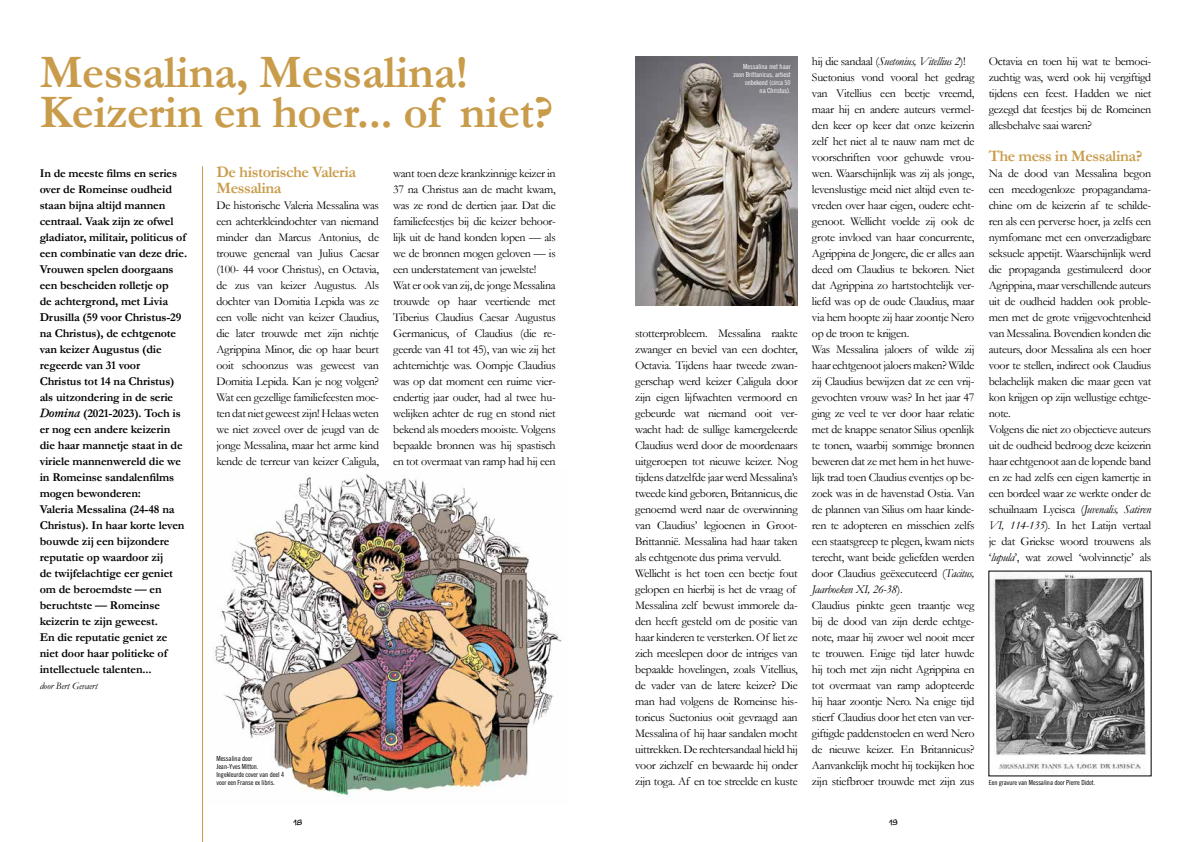
<style>
.page{position:relative;width:1191px;height:842px;background:#fff}
.page>*{position:absolute;margin:0;border:0;box-sizing:border-box;transform-origin:0 0}
.t1{font:700 47px/40px "Garamond";letter-spacing:-.01em;color:#c99c4b}
.t2{font:700 16px/16px "Garamond";letter-spacing:-.025em;color:#c99c4b}
.t3{font:12px/16px "Garamond";letter-spacing:-.025em;color:#000}
.t4{font:700 12px/16px "Garamond";letter-spacing:-.01em;color:#000}
.t5{font:italic 10px "Garamond";letter-spacing:-.01em;color:#000}
.t6{font:8px "Trolley Normal";color:#000}
.t7{font:7px/8px "Trade Gothic Cond Eighteen";letter-spacing:-.01em;color:#000}
.t8{font:7px/8px "Trade Gothic Cond Eighteen";letter-spacing:-.01em;color:#fff;text-align:right}
.s1{font-weight:600;font-style:italic}
.s2{font-style:italic}
</style>
<div class="page">
<img style="left:991px;top:573px;width:156px;height:198px">
<img style="left:635px;top:57px;width:162px;height:248px">
<img style="left:213px;top:474px;width:349px;height:329px">
<hr style="left:202px;top:166px;width:1px;height:676px;background:#c99c4b">
<h1 class="t1" style="left:40px;top:53px;width:515px">Messalina, Messalina!<br>Keizerin en hoer... of niet?</h1>
<p class="t4" style="left:40px;top:165px;width:149px">In de meeste films en series over de Romeinse oudheid staan bijna altijd mannen centraal. Vaak zijn ze ofwel gladiator, militair, politicus of een combinatie van deze drie.<br>Vrouwen spelen doorgaans een bescheiden rolletje op<br>de achtergrond, met Livia<br>Drusilla (59 voor Christus-29 na Christus), de echtgenote van keizer Augustus (die regeerde van 31 voor<br>Christus tot 14 na Christus) als uitzondering in de serie<br><span class="s1">Domina</span> (2021-2023). Toch is er nog een andere keizerin die haar mannetje staat in de viriele mannenwereld die we in Romeinse sandalenfilms mogen bewonderen:<br>Valeria Messalina (24-48 na<br>Christus). In haar korte leven bouwde zij een bijzondere reputatie op waardoor zij<br>de twijfelachtige eer geniet om de beroemdste — en beruchtste — Romeinse keizerin te zijn geweest.<br>En die reputatie geniet ze niet door haar politieke of intellectuele talenten...</p>
<p class="t5" style="left:40px;top:679px;width:59px">door Bert Gevaert</p>
<h2 class="t2" style="left:216px;top:164px;width:141px">De historische Valeria<br>Messalina</h2>
<p class="t3" style="left:216px;top:197px;width:164px;text-align:justify">De historische Valeria Messalina was een achterkleindochter van niemand minder dan Marcus Antonius, de trouwe generaal van Julius Caesar (100- 44 voor Christus), en Octavia, de zus van keizer Augustus. Als dochter van Domitia Lepida was ze een volle nicht van keizer Claudius, die later trouwde met zijn nichtje Agrippina Minor, die op haar beurt ooit schoonzus was geweest van Domitia Lepida. Kan je nog volgen?<br>Wat een gezellige familiefeesten moe&shy;ten dat niet geweest zijn! Helaas weten we niet zoveel over de jeugd van de jonge Messalina, maar het arme kind kende de terreur van keizer Caligula,</p>
<p class="t3" style="left:393px;top:165px;width:164px">want toen deze krankzinnige keizer in 37 na Christus aan de macht kwam, was ze rond de dertien jaar. Dat die familiefeestjes bij die keizer behoor&shy;lijk uit de hand konden lopen — als we de bronnen mogen geloven — is een understatement van jewelste!<br>Wat er ook van zij, de jonge Messalina trouwde op haar veertiende met Tiberius Claudius Caesar Augustus Germanicus, of Claudius (die re&shy;geerde van 41 tot 45), van wie zij het achternichtje was. Oompje Claudius was op dat moment een ruime vier&shy;endertig jaar ouder, had al twee hu&shy;welijken achter de rug en stond niet bekend als moeders mooiste. Volgens bepaalde bronnen was hij spastisch en tot overmaat van ramp had hij een</p>
<p class="t7" style="left:216px;top:755px;width:69px">Messalina door<br>Jean-Yves Mitton.<br>Ingekleurde cover van deel 4 voor een Franse ex libris.</p>
<p class="t8" style="left:733px;top:63px;width:59px">Messalina met haar zoon Brittanicus, artiest onbekend (circa 50<br>na Christus).</p>
<p class="t3" style="left:635px;top:325px;width:164px">stotterprobleem. Messalina raakte zwanger en beviel van een dochter, Octavia. Tijdens haar tweede zwan&shy;gerschap werd keizer Caligula door zijn eigen lijfwachten vermoord en gebeurde wat niemand ooit ver&shy;wacht had: de sullige kamergeleerde Claudius werd door de moordenaars uitgeroepen tot nieuwe keizer. Nog tijdens datzelfde jaar werd Messalina’s tweede kind geboren, Britannicus, die genoemd werd naar de overwinning van Claudius’ legioenen in Groot-Brittannië. Messalina had haar taken als echtgenote dus prima vervuld.<br>Wellicht is het toen een beetje fout gelopen en hierbij is het de vraag of Messalina zelf bewust immorele da&shy;den heeft gesteld om de positie van haar kinderen te versterken. Of liet ze zich meeslepen door de intriges van bepaalde hovelingen, zoals Vitellius, de vader van de latere keizer? Die man had volgens de Romeinse his&shy;toricus Suetonius ooit gevraagd aan Messalina of hij haar sandalen mocht uittrekken. De rechtersandaal hield hij voor zichzelf en bewaarde hij onder zijn toga. Af en toe streelde en kuste</p>
<p class="t3" style="left:812px;top:53px;width:164px">hij die sandaal (<span class="s2">Suetonius, Vitellius 2</span>)!<br>Suetonius vond vooral het gedrag van Vitellius een beetje vreemd, maar hij en andere auteurs vermel&shy;den keer op keer dat onze keizerin zelf het niet al te nauw nam met de voorschriften voor gehuwde vrou&shy;wen. Waarschijnlijk was zij als jonge, levenslustige meid niet altijd even te&shy;vreden over haar eigen, oudere echt&shy;genoot. Wellicht voelde zij ook de grote invloed van haar concurrente, Agrippina de Jongere, die er alles aan deed om Claudius te bekoren. Niet dat Agrippina zo hartstochtelijk ver&shy;liefd was op de oude Claudius, maar via hem hoopte zij haar zoontje Nero op de troon te krijgen.<br>Was Messalina jaloers of wilde zij haar echtgenoot jaloers maken? Wilde zij Claudius bewijzen dat ze een vrij&shy;gevochten vrouw was? In het jaar 47 ging ze veel te ver door haar relatie met de knappe senator Silius openlijk te tonen, waarbij sommige bronnen beweren dat ze met hem in het huwe&shy;lijk trad toen Claudius eventjes op be&shy;zoek was in de havenstad Ostia. Van de plannen van Silius om haar kinde&shy;ren te adopteren en misschien zelfs een staatsgreep te plegen, kwam niets terecht, want beide geliefden werden door Claudius geëxecuteerd (<span class="s2">Tacitus, Jaarboeken XI, 26-38</span>).<br>Claudius pinkte geen traantje weg bij de dood van zijn derde echtge&shy;note, maar hij zwoer wel nooit meer te trouwen. Enige tijd later huwde hij toch met zijn nicht Agrippina en tot overmaat van ramp adopteerde hij haar zoontje Nero. Na enige tijd stierf Claudius door het eten van ver&shy;giftigde paddenstoelen en werd Nero de nieuwe keizer. En Britannicus?<br>Aanvankelijk mocht hij toekijken hoe zijn stiefbroer trouwde met zijn zus</p>
<p class="t3" style="left:988px;top:53px;width:164px;text-align:justify">Octavia en toen hij wat te bemoei&shy;zuchtig was, werd ook hij vergiftigd tijdens een feest. Hadden we niet gezegd dat feestjes bij de Romeinen allesbehalve saai waren?</p>
<h2 class="t2" style="left:988px;top:148px;width:155px">The mess in Messalina?</h2>
<p class="t3" style="left:988px;top:165px;width:164px">Na de dood van Messalina begon een meedogenloze propagandama&shy;chine om de keizerin af te schilde&shy;ren als een perverse hoer, ja zelfs een nymfomane met een onverzadigbare seksuele appetijt. Waarschijnlijk werd die propaganda gestimuleerd door Agrippina, maar verschillende auteurs uit de oudheid hadden ook proble&shy;men met de grote vrijgevochtenheid van Messalina. Bovendien konden die auteurs, door Messalina als een hoer voor te stellen, indirect ook Claudius belachelijk maken die maar geen vat kon krijgen op zijn wellustige echtge&shy;note.<br>Volgens die niet zo objectieve auteurs uit de oudheid bedroog deze keizerin haar echtgenoot aan de lopende band en ze had zelfs een eigen kamertje in een bordeel waar ze werkte onder de schuilnaam Lycisca (<span class="s2">Juvenalis, Satiren VI, 114-135</span>). In het Latijn vertaal je dat Griekse woord trouwens als ‘<span class="s2">lupula</span>’, wat zowel ‘wolvinnetje’ als</p>
<p class="t7" style="left:988px;top:778px;width:108px">Een gravure van Messalina door Pierre Didot.</p>
<p class="t6" style="left:293px;top:818px;width:10px">18</p>
<p class="t6" style="left:889px;top:818px;width:10px">19</p>
</div>
